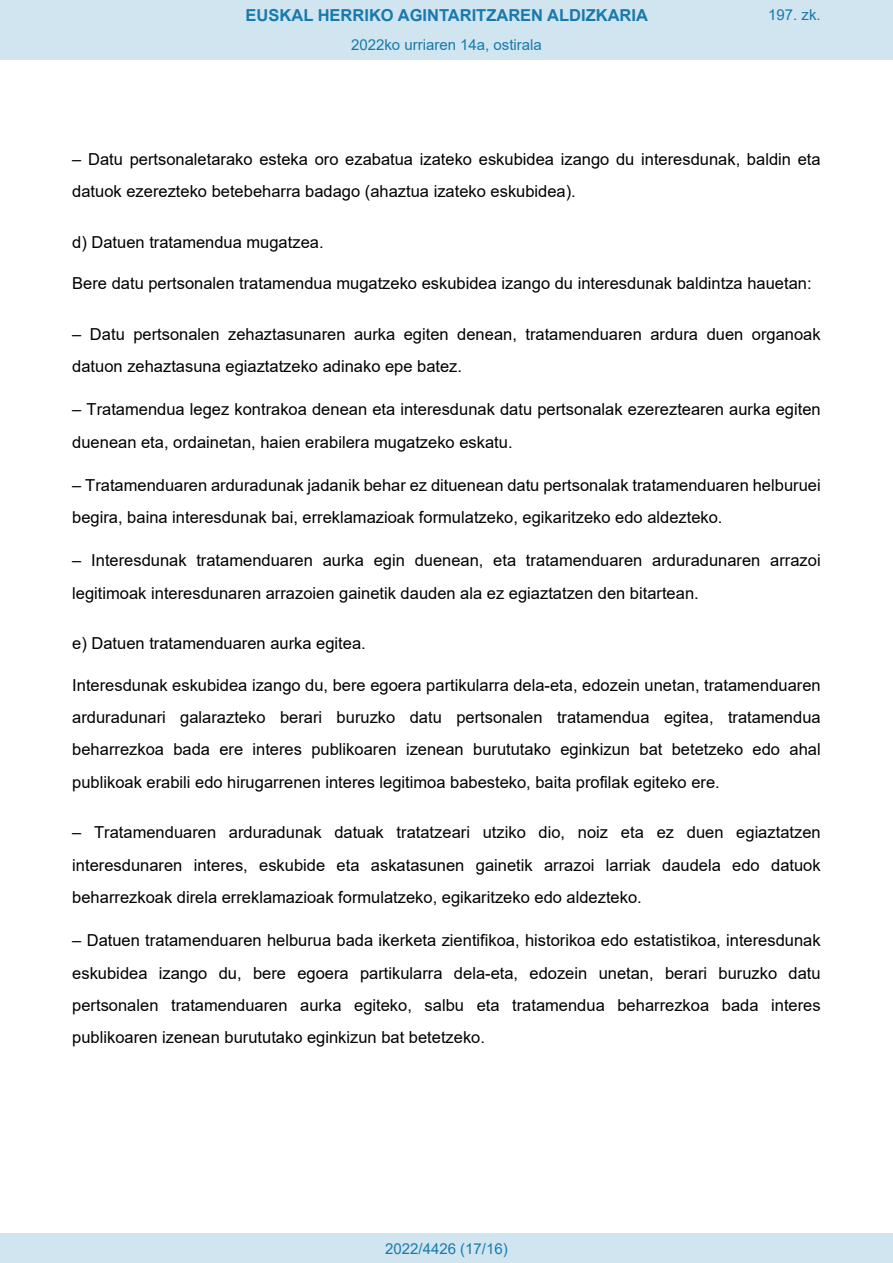
<style>
.page{position:relative;width:893px;height:1263px;background:#fff}
.page>*{position:absolute;margin:0;border:0;box-sizing:border-box;transform-origin:0 0}
.t1{font:16.5px/32.4px "Arial";color:#000}
.t2{font:700 16.5px "Arial";color:#1879ad}
.Paginacion_Centro{font:15px "Arial";color:#1879ad}
</style>
<div class="page">
<div style="left:0;top:0;width:893px;height:60px;background:#d0e5f0"></div>
<div style="left:0;top:1233px;width:893px;height:30px;background:#d0e5f0"></div>
<p class="t2" style="left:246px;top:3px;width:404px">EUSKAL HERRIKO AGINTARITZAREN ALDIZKARIA</p>
<p class="Paginacion_Centro" style="left:768px;top:5px;width:54px">197. zk.</p>
<p class="Paginacion_Centro" style="left:351px;top:35px;width:192px">2022ko urriaren 14a, ostirala</p>
<p class="t1" style="left:72px;top:143px;width:750px">– Datu pertsonaletarako esteka oro ezabatua izateko eskubidea izango du interesdunak, baldin eta datuok ezerezteko betebeharra badago (ahaztua izateko eskubidea).</p>
<p class="t1" style="left:72px;top:226px;width:253px">d) Datuen tratamendua mugatzea.</p>
<p class="t1" style="left:72px;top:267px;width:741px">Bere datu pertsonalen tratamendua mugatzeko eskubidea izango du interesdunak baldintza hauetan:</p>
<p class="t1" style="left:72px;top:317px;width:750px">– Datu pertsonalen zehaztasunaren aurka egiten denean, tratamenduaren ardura duen organoak datuon zehaztasuna egiaztatzeko adinako epe batez.</p>
<p class="t1" style="left:72px;top:393px;width:750px">– Tratamendua legez kontrakoa denean eta interesdunak datu pertsonalak ezereztearen aurka egiten duenean eta, ordainetan, haien erabilera mugatzeko eskatu.</p>
<p class="t1" style="left:72px;top:469px;width:750px">– Tratamenduaren arduradunak jadanik behar ez dituenean datu pertsonalak tratamenduaren helburuei begira, baina interesdunak bai, erreklamazioak formulatzeko, egikaritzeko edo aldezteko.</p>
<p class="t1" style="left:72px;top:544px;width:750px">– Interesdunak tratamenduaren aurka egin duenean, eta tratamenduaren arduradunaren arrazoi legitimoak interesdunaren arrazoien gainetik dauden ala ez egiaztatzen den bitartean.</p>
<p class="t1" style="left:72px;top:627px;width:295px">e) Datuen tratamenduaren aurka egitea.</p>
<p class="t1" style="left:72px;top:668px;width:750px;text-align:justify">Interesdunak eskubidea izango du, bere egoera partikularra dela-eta, edozein unetan, tratamenduaren arduradunari galarazteko berari buruzko datu pertsonalen tratamendua egitea, tratamendua beharrezkoa bada ere interes publikoaren izenean burututako eginkizun bat betetzeko edo ahal publikoak erabili edo hirugarrenen interes legitimoa babesteko, baita profilak egiteko ere.</p>
<p class="t1" style="left:72px;top:816px;width:750px;text-align:justify">– Tratamenduaren arduradunak datuak tratatzeari utziko dio, noiz eta ez duen egiaztatzen interesdunaren interes, eskubide eta askatasunen gainetik arrazoi larriak daudela edo datuok beharrezkoak direla erreklamazioak formulatzeko, egikaritzeko edo aldezteko.</p>
<p class="t1" style="left:72px;top:924px;width:750px;text-align:justify">– Datuen tratamenduaren helburua bada ikerketa zientifikoa, historikoa edo estatistikoa, interesdunak eskubidea izango du, bere egoera partikularra dela-eta, edozein unetan, berari buruzko datu pertsonalen tratamenduaren aurka egiteko, salbu eta tratamendua beharrezkoa bada interes publikoaren izenean burututako eginkizun bat betetzeko.</p>
<p class="Paginacion_Centro" style="left:385px;top:1238px;width:124px">2022/4426 (17/16)</p>
</div>
